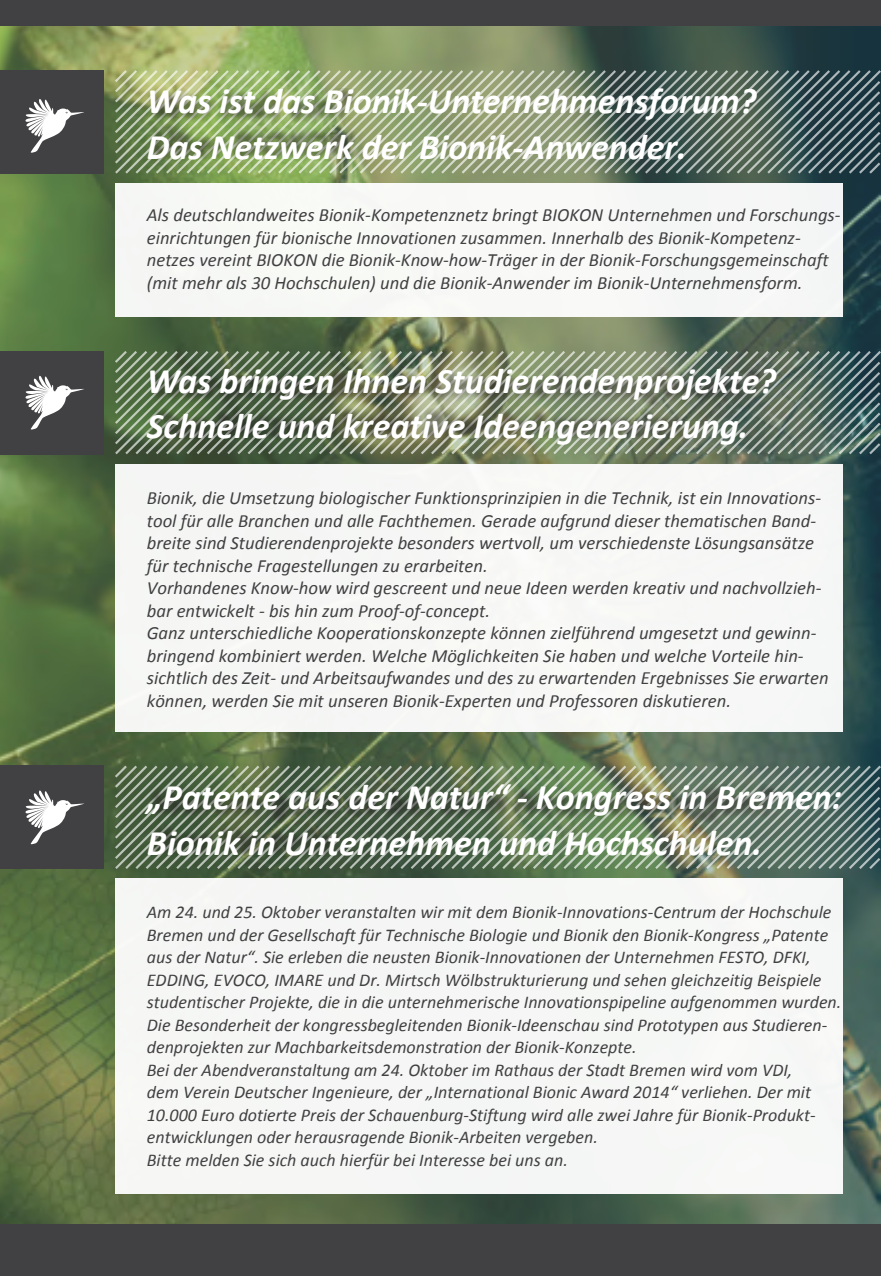
<style>
.page{position:relative;width:881px;height:1276px;background:#fff}
.page>*{position:absolute;margin:0;border:0;box-sizing:border-box;transform-origin:0 0}
.t1{font:italic 700 36px/45.9px "Calibri";color:#fff}
.t2{font:italic 18.68px/22.5px "Calibri";color:#414042}
.t3{font:italic 18px/22.5px "Calibri";color:#414042}
.s1{font-style:inherit}
</style>
<div class="page">
<img style="left:0;top:26px;width:880px;height:1199px">
<div style="left:0;top:1225px;width:880px;height:51px;background:#414042"></div>
<div style="left:0;top:0;width:880px;height:26px;background:#414042"></div>
<div style="left:115px;top:464px;width:727px;height:268px;background:#f6f7f5"></div>
<div style="left:115px;top:878px;width:727px;height:316px;background:#f5f7f5"></div>
<div style="left:0;top:765px;width:103px;height:104px;background:#414042"></div>
<div style="left:0;top:351px;width:103px;height:103px;background:#414042"></div>
<div style="left:0;top:70px;width:103px;height:103px;background:#414042"></div>
<svg style="left:25px;top:99px;width:59px;height:54px"></svg>
<svg style="left:25px;top:376px;width:59px;height:53px"></svg>
<svg style="left:25px;top:790px;width:59px;height:54px"></svg>
<div style="left:115px;top:183px;width:727px;height:134px;background:#f7f8f6"></div>
<svg style="left:112px;top:349px;width:768px;height:107px;background:#6f816c"></svg>
<svg style="left:112px;top:763px;width:768px;height:108px;background:#697e69"></svg>
<svg style="left:112px;top:68px;width:768px;height:108px;background:#7d8e75"></svg>
<div style="left:148px;top:88px;width:216px;height:72px;background:#231f20;opacity:.6"></div>
<div style="left:148px;top:368px;width:616px;height:72px;background:#231f20;opacity:.6"></div>
<div style="left:148px;top:784px;width:632px;height:72px;background:#231f20;opacity:.6"></div>
<p class="t1" style="left:147px;top:78px;width:611px"><span class="s1">W</span>as ist das Bionik-Unternehmensforum<span class="s1">?<br></span>Das Netzwerk der Bionik-Anwender.</p>
<p class="t2" style="left:147px;top:203px;width:695px"><span class="s1">A</span>ls deutschlandweites Bionik-Kompetenznetz bringt BIOKON Unternehmen und Forschungs&shy;einrich<span class="s1">t</span>ungen für bionische Innovationen zusammen. Innerhalb des Bionik-Kompetenz&shy;netzes vereint BIOKON die Bionik-Know-how-Träger in der Bionik-Forschungsgemeinschaft (mit mehr als 30 Hochschulen) und die Bionik-Anwender im Bionik-Unternehmensform.</p>
<p class="t1" style="left:147px;top:358px;width:630px"><span class="s1">Was</span> bringen Ihnen Studierendenprojekte?<br>Schnelle und kreative Ideengenerierung.</p>
<p class="t2" style="left:147px;top:486px;width:683px">Bionik, die Umsetzung biologischer Funktionsprinzipien in die Technik, ist ein Innovations&shy;tool für alle Branchen und alle Fachthemen. Gerade aufgrund dieser thematischen Band&shy;breite sind Studierendenprojekte besonders wertvoll, um verschiedenste Lösungsansätze für technische Fragestellungen zu erarbeiten.<br>Vorhandenes Know-how wird gescreent und neue Ideen werden kreativ und nachvollzieh&shy;bar entwickelt - bis hin zum Proof-of-concept.<br>Ganz unterschiedliche Kooperationskonzepte können zielführend umgesetzt und gewinn&shy;bringend kombiniert werden. Welche Möglichkeiten Sie haben und welche Vorteile hin&shy;sichtlich des Zeit- und Arbeitsaufwandes und des zu erwartenden Ergebnisses Sie erwarten können, werden Sie mit unseren Bionik-Experten und Professoren diskutieren.</p>
<p class="t1" style="left:147px;top:774px;width:696px">„Patente aus der Natur“ - Kongress in Bremen:<br>Bionik in Unternehmen und Hochschulen.</p>
<p class="t3" style="left:147px;top:900px;width:695px">Am 24. und 25. Oktober veranstalten wir mit dem Bionik-Innovations-Centrum der Hochschule Bremen und der Gesellschaft für Technische Biologie und Bionik den Bionik-Kongress „Patente aus der Natur“. Sie erleben die neusten Bionik-Innovationen der Unternehmen FESTO, DFKI, EDDING, EVOCO, IMARE und Dr. Mirtsch Wölbstrukturierung und sehen gleichzeitig Beispiele studentischer Projekte, die in die unternehmerische Innovationspipeline aufgenommen wurden.<br>Die Besonderheit der kongressbegleitenden Bionik-Ideenschau sind Prototypen aus Studieren&shy;denprojekten zur Machbarkeitsdemonstration der Bionik-Konzepte.<br>Bei der Abendveranstaltung am 24. Oktober im Rathaus der Stadt Bremen wird vom VDI,<br>dem Verein Deutscher Ingenieure, der „International Bionic Award 2014“ verliehen. Der mit 10.000 Euro dotierte Preis der Schauenburg-Stiftung wird alle zwei Jahre für Bionik-Produkt&shy;entwicklungen oder herausragende Bionik-Arbeiten vergeben.<br>Bitte melden Sie sich auch hierfür bei Interesse bei uns an.</p>
</div>
